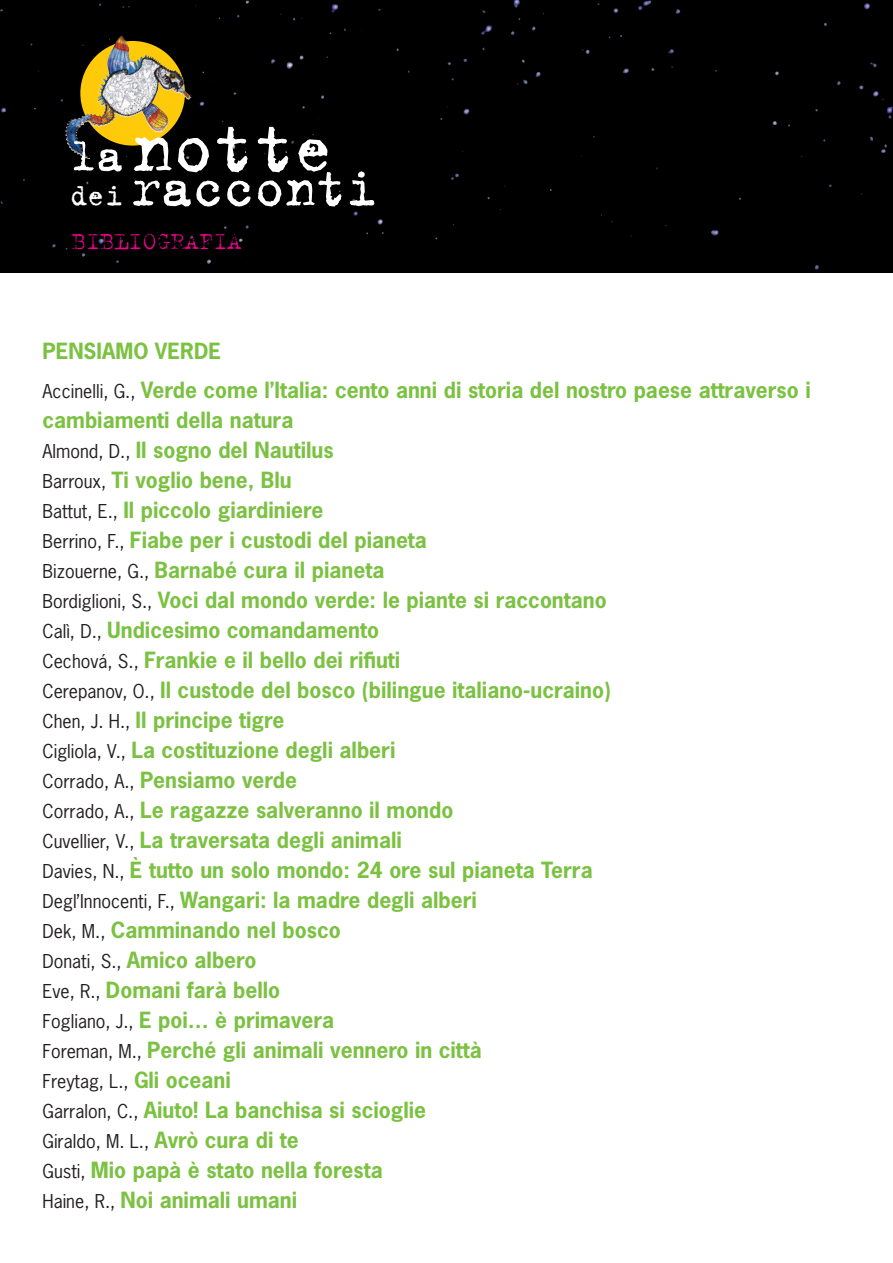
<style>
.page{position:relative;width:893px;height:1263px;background:#fff}
.page>*{position:absolute;margin:0;border:0;box-sizing:border-box;transform-origin:0 0}
.t1{font:77.55px "Trixie Text";letter-spacing:-.025em;color:#fff}
.t2{font:58.65px "Trixie Text";letter-spacing:-.025em;color:#fff}
.t3{font:300 27px "Trixie";letter-spacing:-.025em;color:#ed028c}
.t4{font:700 21px/30px "News Gothic Std";color:#7bc142}
.t5{font:18px "News Gothic Std";color:#231f20}
.s1{font-size:50.25px}
.s2{font-size:33.45px}
.s3{font-weight:400;font-size:18px;color:#231f20}
.s4{font-weight:700;font-size:21px;color:#7bc142}
</style>
<div class="page">
<div style="left:0;top:0;width:893px;height:272px;background:#000"></div>
<img style="left:80px;top:41px;width:105px;height:105px;border-radius:50%">
<img style="left:97px;top:35px;width:24px;height:63px">
<p class="t1" style="left:70px;top:102px;width:268px"><span class="s1">la</span> notte</p>
<p class="t2" style="left:70px;top:153px;width:310px"><span class="s2">dei</span> racconti</p>
<p class="t3" style="left:71px;top:226px;width:172px">BIBLIOGRAFIA</p>
<p class="t4" style="left:43px;top:335px;width:180px">PENSIAMO VERDE</p>
<p class="t4" style="left:43px;top:374px;width:770px"><span class="s3">Accinelli, G.,</span> Verde come l’Italia: cento anni di storia del nostro paese attraverso i cambiamenti della natura</p>
<p class="t4" style="left:43px;top:434px;width:293px"><span class="s3">Almond, D.,</span> Il sogno del Nautilus</p>
<p class="t4" style="left:43px;top:464px;width:251px"><span class="s3">Barroux,</span> Ti voglio bene, Blu</p>
<p class="t4" style="left:43px;top:494px;width:282px"><span class="s3">Battut, E.,</span> Il piccolo giardiniere</p>
<p class="t4" style="left:43px;top:524px;width:386px"><span class="s3">Berrino, F.,</span> Fiabe per i custodi del pianeta</p>
<p class="t4" style="left:43px;top:554px;width:343px"><span class="s3">Bizouerne, G.,</span> Barnabé cura il pianeta</p>
<p class="t4" style="left:43px;top:584px;width:566px"><span class="s3">Bordiglioni, S.,</span> Voci dal mondo verde: le piante si raccontano</p>
<p class="t4" style="left:43px;top:614px;width:338px"><span class="s3">Calì, D.,</span> Undicesimo comandamento</p>
<p class="t4" style="left:43px;top:644px;width:359px"><span class="s3">Cechová, S.,</span> Frankie e il bello dei rifiuti</p>
<p class="t4" style="left:43px;top:674px;width:570px"><span class="s3">Cerepanov, O.,</span> Il custode del bosco (bilingue italiano-ucraino)</p>
<p class="t4" style="left:43px;top:704px;width:243px"><span class="s3">Chen, J. H.,</span> Il principe tigre</p>
<p class="t4" style="left:43px;top:734px;width:354px"><span class="s3">Cigliola, V.,</span> La costituzione degli alberi</p>
<p class="t4" style="left:43px;top:764px;width:256px"><span class="s3">Corrado, A.,</span> Pensiamo verde</p>
<p class="t4" style="left:43px;top:794px;width:412px"><span class="s3">Corrado, A.,</span> Le ragazze salveranno il mondo</p>
<p class="t4" style="left:43px;top:824px;width:361px"><span class="s3">Cuvellier, V.,</span> La traversata degli animali</p>
<p class="t4" style="left:43px;top:854px;width:552px"><span class="s3">Davies, N.,</span> È tutto un solo mondo: 24 ore sul pianeta Terra</p>
<p class="t4" style="left:43px;top:884px;width:436px"><span class="s3">Degl’Innocenti, F.,</span> Wangari: la madre degli alberi</p>
<p class="t4" style="left:43px;top:914px;width:300px"><span class="s3">Dek, M.,</span> Camminando nel bosco</p>
<p class="t4" style="left:43px;top:944px;width:215px"><span class="s3">Donati, S.,</span> Amico albero</p>
<p class="t4" style="left:43px;top:974px;width:239px"><span class="s3">Eve, R.,</span> Domani farà bello</p>
<p class="t4" style="left:43px;top:1004px;width:293px"><span class="s3">Fogliano, J.,</span> E poi… è primavera</p>
<p class="t4" style="left:43px;top:1034px;width:441px"><span class="s3">Foreman, M.,</span> Perché gli animali vennero in città</p>
<p class="t5" style="left:43px;top:1069px;width:190px">Freytag, L., <span class="s4">Gli oceani</span></p>
<p class="t4" style="left:43px;top:1094px;width:385px"><span class="s3">Garralon, C.,</span> Aiuto! La banchisa si scioglie</p>
<p class="t5" style="left:43px;top:1129px;width:258px">Giraldo, M. L., <span class="s4">Avrò cura di te</span></p>
<p class="t4" style="left:43px;top:1154px;width:342px"><span class="s3">Gusti,</span> Mio papà è stato nella foresta</p>
<p class="t4" style="left:43px;top:1184px;width:256px"><span class="s3">Haine, R.,</span> Noi animali umani</p>
</div>
